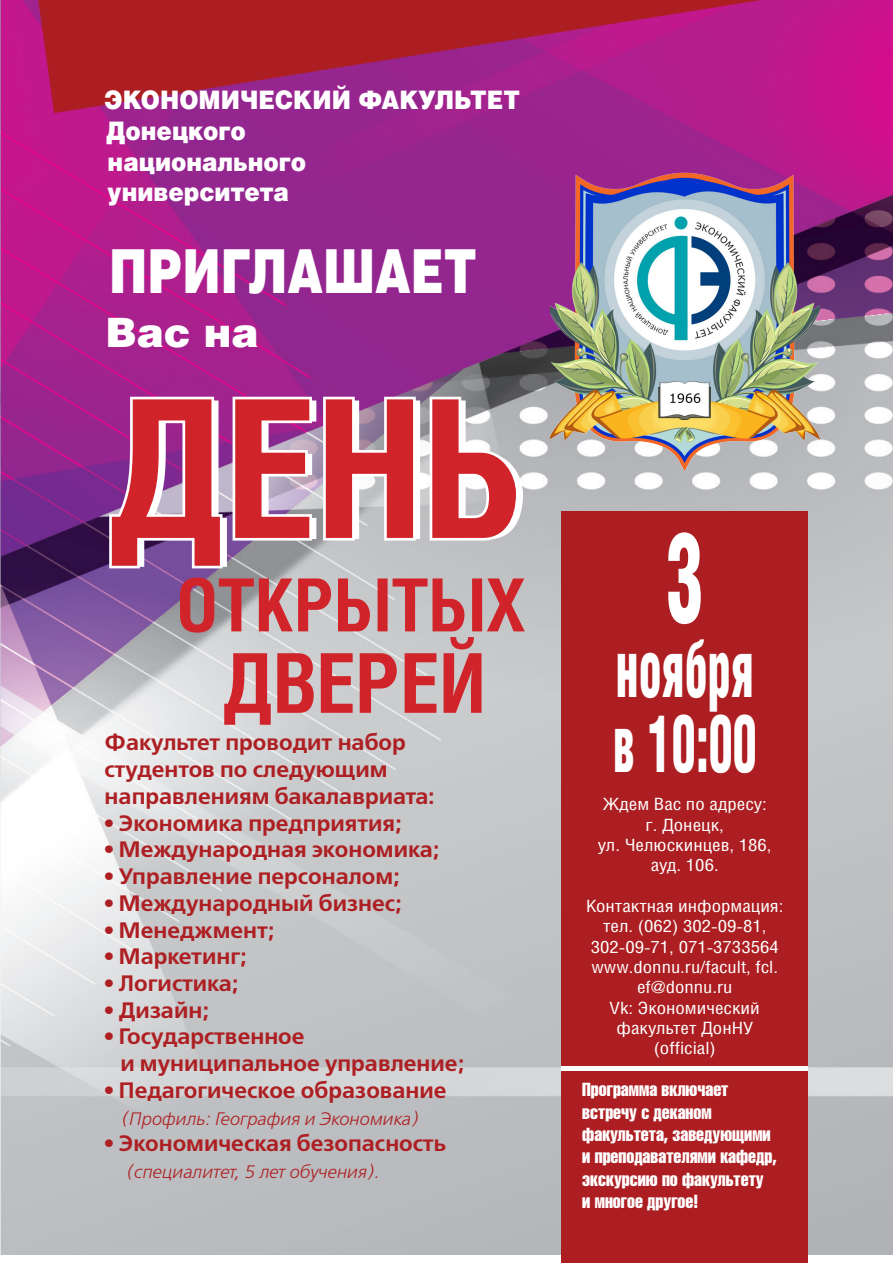
<style>
.page{position:relative;width:893px;height:1263px;background:#fff}
.page>*{position:absolute;margin:0;border:0;box-sizing:border-box;transform-origin:0 0}
.t1{font:700 191.85px "Helios Cond";color:#d1232a}
.t2{font:900 125.25px "Helios Cond";color:#fff;scale:.6 1}
.t3{font:700 82.5px "Helios Cond";color:#d1232a}
.t4{font:900 80.1px "Helios Cond";color:#fff;scale:.6 1}
.t5{font:700 73.35px "Helios Cond";color:#d1232a}
.t6{font:900 60.75px "Helios";color:#fff;scale:.75 1}
.t7{font:900 40.5px "Helios";color:#fff}
.t8{font:900 25.5px "Helios";color:#fff;scale:.9 1}
.t9{font:700 22.2px "Free Set C";color:#ad1f22}
.t10{font:18.6px/22.4px "Helios Compressed";color:#fff}
.t11{font:italic 18px "Free Set C";color:#ad1f22}
.t12{font:16.95px/20.4px "Helios Cond";color:#fff;text-align:center;scale:1.15 1}
</style>
<div class="page">
<img style="left:0;top:0;width:893px;height:1255px">
<div style="left:561px;top:511px;width:247px;height:752px;background:#ac1e21"></div>
<div style="left:561px;top:1066px;width:247px;height:5px;background:#fff"></div>
<svg style="left:38px;top:0;width:723px;height:113px"></svg>
<svg style="left:107px;top:394px;width:311px;height:177px"></svg>
<svg style="left:427px;top:394px;width:94px;height:149px"></svg>
<img style="left:550px;top:132px;width:269px;height:380px">
<p class="t8" style="left:105px;top:84px;width:463px">ЭКОНОМИЧЕСКИЙ ФАКУЛЬТЕТ</p>
<p class="t8" style="left:106px;top:115px;width:157px">Донецкого</p>
<p class="t8" style="left:108px;top:145px;width:222px">национального</p>
<p class="t8" style="left:108px;top:176px;width:203px">университета</p>
<p class="t6" style="left:109px;top:233px;width:492px">ПРИГЛАШАЕТ</p>
<p class="t7" style="left:105px;top:307px;width:154px">Вас на</p>
<p class="t1" style="left:106px;top:355px;width:420px">ДЕНЬ</p>
<p class="t5" style="left:177px;top:561px;width:351px">ОТКРЫТЫХ</p>
<p class="t3" style="left:222px;top:634px;width:265px">ДВЕРЕЙ</p>
<p class="t9" style="left:105px;top:729px;width:303px">Факультет проводит набор</p>
<p class="t9" style="left:105px;top:756px;width:284px">студентов по следующим</p>
<p class="t9" style="left:105px;top:783px;width:331px">направлениям бакалавриата:</p>
<p class="t9" style="left:105px;top:810px;width:298px">• Экономика предприятия;</p>
<p class="t9" style="left:105px;top:836px;width:336px">• Международная экономика;</p>
<p class="t9" style="left:105px;top:863px;width:297px">• Управление персоналом;</p>
<p class="t9" style="left:105px;top:890px;width:299px">• Международный бизнес;</p>
<p class="t9" style="left:105px;top:916px;width:171px">• Менеджмент;</p>
<p class="t9" style="left:105px;top:943px;width:144px">• Маркетинг;</p>
<p class="t9" style="left:105px;top:970px;width:135px">• Логистика;</p>
<p class="t9" style="left:105px;top:997px;width:106px">• Дизайн;</p>
<p class="t9" style="left:105px;top:1023px;width:201px">• Государственное</p>
<p class="t9" style="left:120px;top:1050px;width:345px">и муниципальное управление;</p>
<p class="t9" style="left:105px;top:1077px;width:343px">• Педагогическое образование</p>
<p class="t11" style="left:120px;top:1108px;width:299px">(Профиль: География и Экономика)</p>
<p class="t9" style="left:105px;top:1130px;width:343px">• Экономическая безопасность</p>
<p class="t11" style="left:126px;top:1161px;width:255px">(специалитет, 5 лет обучения).</p>
<p class="t2" style="left:666px;top:506px;width:64px">3</p>
<p class="t4" style="left:616px;top:623px;width:232px">ноября</p>
<p class="t4" style="left:613px;top:698px;width:242px">в 10:00</p>
<p class="t12" style="left:603px;top:794px;width:144px">Ждем Вас по адресу:</p>
<p class="t12" style="left:646px;top:814px;width:70px">г. Донецк,</p>
<p class="t12" style="left:598px;top:834px;width:152px">ул. Челюскинцев, 186, ауд. 106.</p>
<p class="t12" style="left:586px;top:895px;width:173px">Контактная информация:</p>
<p class="t12" style="left:591px;top:916px;width:165px">тел. (062) 302-09-81,<br>302-09-71, 071-3733564</p>
<p class="t12" style="left:591px;top:956px;width:164px">www.donnu.ru/facult, fcl. ef@donnu.ru</p>
<p class="t12" style="left:610px;top:997px;width:132px">Vk: Экономический</p>
<p class="t12" style="left:616px;top:1017px;width:120px">факультет ДонНУ (official)</p>
<p class="t10" style="left:582px;top:1078px;width:148px">Программа включает</p>
<p class="t10" style="left:582px;top:1100px;width:131px">встречу с деканом</p>
<p class="t10" style="left:582px;top:1122px;width:190px">факультета, заведующими</p>
<p class="t10" style="left:582px;top:1145px;width:196px">и преподавателями кафедр, экскурсию по факультету</p>
<p class="t10" style="left:582px;top:1189px;width:117px">и многое другое!</p>
</div>
